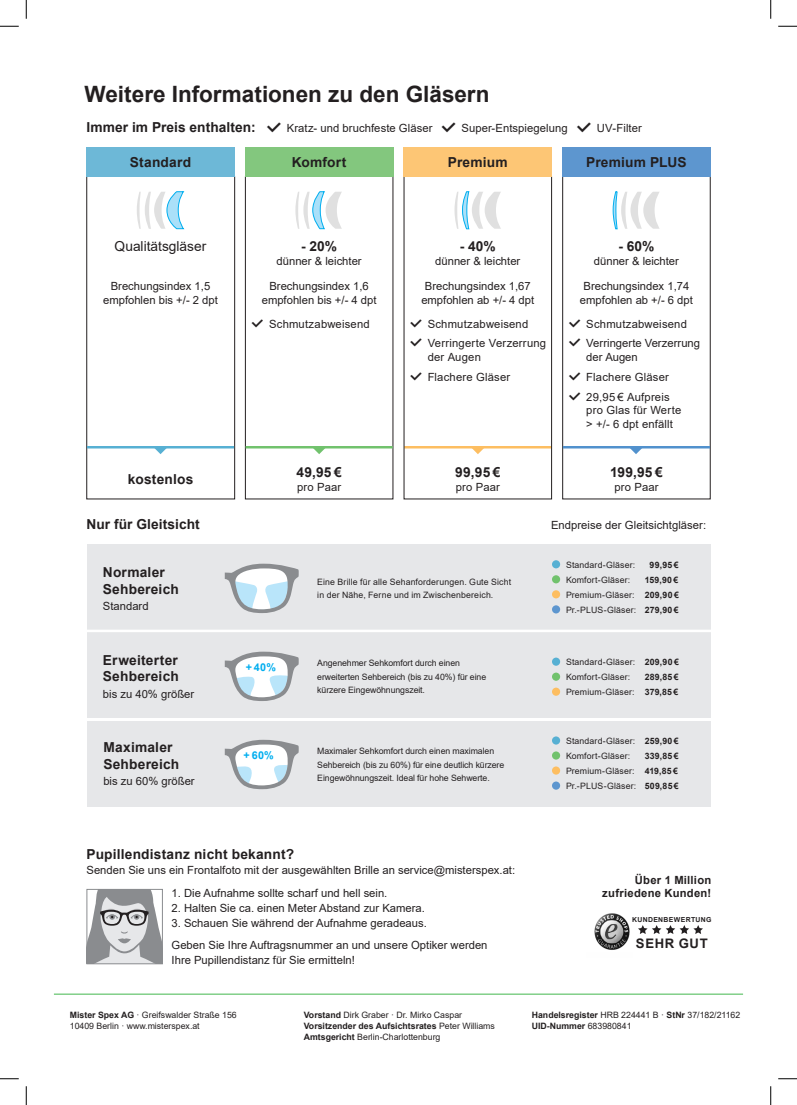
<style>
.page{position:relative;width:797px;height:1105px;background:#fff}
.page>*{position:absolute;margin:0;border:0;box-sizing:border-box;transform-origin:0 0}
.t1{font:700 22.5px "Arial";color:#231f20}
.t2{font:700 13.75px/16.2px "Arial";letter-spacing:.015em;color:#231f20}
.t3{font:13.75px "Arial";color:#231f20}
.t4{font:700 13.12px "Arial";letter-spacing:.05em;color:#231f20}
.t5{font:11.25px/13.8px "Arial";color:#231f20;text-align:center}
.t6{font:11.25px/13.8px "Arial";letter-spacing:.02em;color:#231f20}
.t7{font:700 11.25px/12.5px "Arial";letter-spacing:.025em;color:#231f20;text-align:right}
.t8{font:700 10.75px "Arial";color:#00aeef}
.t9{font:8.75px/13.8px "Arial";color:#231f20}
.t10{font:700 8.75px "Arial";letter-spacing:.02em;color:#231f20}
.t11{font:700 6.88px "Arial";letter-spacing:.05em;color:#231f20}
.s1{font-weight:700;font-size:13.75px}
.s2{font-family:"msx intershop font";font-size:13.75px}
.s3{font-family:"msx intershop font"}
.s4{font-weight:700}
</style>
<div class="page">
<div style="left:86px;top:721px;width:624px;height:85px;background:#e6e7e9"></div>
<div style="left:86px;top:632px;width:624px;height:86px;background:#e6e7e9"></div>
<div style="left:86px;top:544px;width:624px;height:86px;background:#e6e7e9"></div>
<hr style="left:54px;top:994px;width:689px;height:1px;background:#43b74e">
<svg style="left:86px;top:176px;width:149px;height:323px"></svg>
<svg style="left:245px;top:176px;width:148px;height:323px"></svg>
<svg style="left:562px;top:176px;width:148px;height:323px"></svg>
<div style="left:552px;top:688px;width:8px;height:8px;background:#fdbe61;border-radius:50%"></div>
<div style="left:552px;top:673px;width:8px;height:8px;background:#71c26d;border-radius:50%"></div>
<div style="left:552px;top:658px;width:8px;height:8px;background:#57b0d3;border-radius:50%"></div>
<div style="left:552px;top:766px;width:8px;height:9px;background:#fdbe61;border-radius:50%"></div>
<div style="left:552px;top:781px;width:8px;height:9px;background:#5d96cf;border-radius:50%"></div>
<div style="left:552px;top:751px;width:8px;height:9px;background:#71c26d;border-radius:50%"></div>
<div style="left:552px;top:736px;width:8px;height:9px;background:#57b0d3;border-radius:50%"></div>
<div style="left:552px;top:590px;width:8px;height:8px;background:#fdbe61;border-radius:50%"></div>
<div style="left:552px;top:605px;width:8px;height:8px;background:#5d96cf;border-radius:50%"></div>
<div style="left:552px;top:575px;width:8px;height:8px;background:#71c26d;border-radius:50%"></div>
<div style="left:552px;top:560px;width:8px;height:8px;background:#57b0d3;border-radius:50%"></div>
<svg style="left:225px;top:564px;width:74px;height:49px"></svg>
<svg style="left:225px;top:740px;width:74px;height:49px"></svg>
<svg style="left:225px;top:652px;width:74px;height:49px"></svg>
<div style="left:86px;top:147px;width:148px;height:29px;background:#6db8d7"></div>
<div style="left:245px;top:147px;width:148px;height:29px;background:#83c77e"></div>
<div style="left:562px;top:147px;width:148px;height:29px;background:#5d96cf"></div>
<hr style="left:245px;top:446px;width:148px;height:2px;background:#71c26d">
<svg style="left:311px;top:448px;width:16px;height:6px"></svg>
<hr style="left:87px;top:446px;width:147px;height:2px;background:#57b0d3">
<svg style="left:153px;top:448px;width:15px;height:6px"></svg>
<hr style="left:563px;top:446px;width:147px;height:2px;background:#5191cd">
<svg style="left:628px;top:448px;width:15px;height:6px"></svg>
<svg style="left:403px;top:176px;width:149px;height:323px"></svg>
<div style="left:404px;top:147px;width:148px;height:29px;background:#fdc675"></div>
<svg style="left:137px;top:191px;width:47px;height:39px"></svg>
<svg style="left:295px;top:192px;width:47px;height:38px"></svg>
<svg style="left:454px;top:191px;width:47px;height:39px"></svg>
<svg style="left:612px;top:191px;width:47px;height:39px"></svg>
<img style="left:594px;top:913px;width:36px;height:37px">
<svg style="left:638px;top:925px;width:65px;height:9px"></svg>
<svg style="left:88px;top:891px;width:73px;height:71px;background:#b1b2b5"></svg>
<div style="left:86px;top:889px;width:77px;height:75px;border:1px solid #8a8c8f"></div>
<svg style="left:0;top:25px;width:19px;height:2px"></svg>
<svg style="left:778px;top:25px;width:19px;height:2px"></svg>
<svg style="left:0;top:1078px;width:19px;height:1px"></svg>
<svg style="left:778px;top:1078px;width:19px;height:1px"></svg>
<svg style="left:25px;top:0;width:2px;height:19px"></svg>
<svg style="left:25px;top:1086px;width:2px;height:19px"></svg>
<svg style="left:770px;top:0;width:1px;height:19px"></svg>
<svg style="left:770px;top:1086px;width:1px;height:19px"></svg>
<h1 class="t1" style="left:85px;top:78px;width:406px">Weitere Informationen zu den Gläsern</h1>
<p class="t5" style="left:86px;top:121px;width:556px"><span class="s1">Immer im Preis enthalten:</span> <span class="s2">✓</span> Kratz- und bruchfeste Gläser <span class="s2">✓</span> Super-Entspiegelung <span class="s2">✓</span> UV-Filter</p>
<p class="t2" style="left:130px;top:154px;width:63px">Standard</p>
<p class="t2" style="left:292px;top:154px;width:56px">Komfort</p>
<p class="t2" style="left:448px;top:154px;width:61px">Premium</p>
<p class="t2" style="left:586px;top:154px;width:102px">Premium PLUS</p>
<p class="t3" style="left:115px;top:237px;width:93px">Qualitätsgläser</p>
<p class="t5" style="left:103px;top:279px;width:116px">Brechungsindex 1,5 empfohlen bis +/- 2 dpt</p>
<p class="t2" style="left:128px;top:471px;width:67px">kostenlos</p>
<p class="t2" style="left:86px;top:516px;width:115px">Nur für Gleitsicht</p>
<p class="t2" style="left:103px;top:564px;width:77px">Normaler<br>Sehbereich</p>
<p class="t5" style="left:103px;top:599px;width:47px">Standard</p>
<p class="t2" style="left:103px;top:652px;width:77px">Erweiterter<br>Sehbereich</p>
<p class="t5" style="left:103px;top:687px;width:93px">bis zu 40% größer</p>
<p class="t2" style="left:103px;top:740px;width:77px">Maximaler<br>Sehbereich</p>
<p class="t5" style="left:103px;top:774px;width:93px">bis zu 60% größer</p>
<p class="t2" style="left:301px;top:239px;width:37px">- 20%</p>
<p class="t5" style="left:276px;top:254px;width:87px">dünner &amp; leichter</p>
<p class="t5" style="left:262px;top:279px;width:116px">Brechungsindex 1,6 empfohlen bis +/- 4 dpt</p>
<p class="t5" style="left:252px;top:317px;width:119px"><span class="s3">✓</span> Schmutzabweisend</p>
<p class="t2" style="left:296px;top:465px;width:47px">49,95 €</p>
<p class="t5" style="left:297px;top:480px;width:46px">pro Paar</p>
<p class="t2" style="left:460px;top:239px;width:37px">- 40%</p>
<p class="t5" style="left:435px;top:254px;width:87px">dünner &amp; leichter</p>
<p class="t5" style="left:421px;top:279px;width:114px">Brechungsindex 1,67 empfohlen ab +/- 4 dpt</p>
<p class="t5" style="left:410px;top:317px;width:119px"><span class="s3">✓</span> Schmutzabweisend</p>
<p class="t6" style="left:427px;top:336px;width:120px;text-indent:-17px"><span class="s3">✓</span> Verringerte Verzerrung der Augen</p>
<p class="t5" style="left:410px;top:370px;width:101px"><span class="s3">✓</span> Flachere Gläser</p>
<p class="t2" style="left:455px;top:465px;width:47px">99,95 €</p>
<p class="t5" style="left:456px;top:480px;width:46px">pro Paar</p>
<p class="t2" style="left:618px;top:239px;width:37px">- 60%</p>
<p class="t5" style="left:594px;top:254px;width:87px">dünner &amp; leichter</p>
<p class="t5" style="left:580px;top:279px;width:114px">Brechungsindex 1,74 empfohlen ab +/- 6 dpt</p>
<p class="t5" style="left:569px;top:317px;width:119px"><span class="s3">✓</span> Schmutzabweisend</p>
<p class="t5" style="left:586px;top:336px;width:115px;text-align:left;text-indent:-17px"><span class="s3">✓</span> Verringerte Verzerrung der Augen</p>
<p class="t5" style="left:569px;top:370px;width:101px"><span class="s3">✓</span> Flachere Gläser</p>
<p class="t5" style="left:586px;top:390px;width:96px;text-align:left;text-indent:-17px"><span class="s3">✓</span> 29,95 € Aufpreis pro Glas für Werte &gt; +/- 6 dpt enfällt</p>
<p class="t2" style="left:610px;top:465px;width:54px">199,95 €</p>
<p class="t5" style="left:614px;top:480px;width:46px">pro Paar</p>
<p class="t5" style="left:551px;top:518px;width:157px">Endpreise der Gleitsichtgläser:</p>
<p class="t8" style="left:246px;top:660px;width:32px">+ 40%</p>
<p class="t8" style="left:243px;top:748px;width:32px">+ 60%</p>
<p class="t9" style="left:317px;top:575px;width:195px">Eine Brille für alle Sehanforderungen. Gute Sicht in der Nähe, Ferne und im Zwischenbereich.</p>
<p class="t9" style="left:317px;top:656px;width:170px">Angenehmer Sehkomfort durch einen erweiterten Sehbereich (bis zu 40%) für eine kürzere Eingewöhnungszeit.</p>
<p class="t9" style="left:317px;top:744px;width:188px">Maximaler Sehkomfort durch einen maximalen<br>Sehbereich (bis zu 60%) für eine deutlich kürzere<br>Eingewöhnungszeit. Ideal für hohe Sehwerte.</p>
<p class="t9" style="left:566px;top:558px;width:71px">Standard-Gläser:</p>
<p class="t10" style="left:649px;top:558px;width:30px">99,95 €</p>
<p class="t9" style="left:566px;top:573px;width:66px">Komfort-Gläser:</p>
<p class="t10" style="left:644px;top:573px;width:35px">159,90 €</p>
<p class="t9" style="left:566px;top:588px;width:114px">Premium-Gläser: <span class="s4">209,90 €</span></p>
<p class="t9" style="left:566px;top:603px;width:114px">Pr.-PLUS-Gläser: <span class="s4">279,90 €</span></p>
<p class="t9" style="left:566px;top:655px;width:114px">Standard-Gläser: <span class="s4">209,90 €</span></p>
<p class="t9" style="left:566px;top:670px;width:66px">Komfort-Gläser:</p>
<p class="t10" style="left:644px;top:671px;width:35px">289,85 €</p>
<p class="t9" style="left:566px;top:685px;width:114px">Premium-Gläser: <span class="s4">379,85 €</span></p>
<p class="t9" style="left:566px;top:734px;width:114px">Standard-Gläser: <span class="s4">259,90 €</span></p>
<p class="t9" style="left:566px;top:749px;width:66px">Komfort-Gläser:</p>
<p class="t10" style="left:644px;top:750px;width:35px">339,85 €</p>
<p class="t9" style="left:566px;top:764px;width:113px">Premium-Gläser: <span class="s4">419,85 €</span></p>
<p class="t9" style="left:566px;top:779px;width:114px">Pr.-PLUS-Gläser: <span class="s4">509,85 €</span></p>
<p class="t2" style="left:86px;top:847px;width:209px">Pupillendistanz nicht bekannt?</p>
<p class="t5" style="left:86px;top:863px;width:430px">Senden Sie uns ein Frontalfoto mit der ausgewählten Brille an service@misterspex.at:</p>
<p class="t5" style="left:172px;top:886px;width:217px">1. Die Aufnahme sollte scharf und hell sein.</p>
<p class="t5" style="left:172px;top:901px;width:255px">2. Halten Sie ca. einen Meter Abstand zur Kamera.</p>
<p class="t5" style="left:172px;top:916px;width:257px">3. Schauen Sie während der Aufnahme geradeaus.</p>
<p class="t5" style="left:172px;top:938px;width:317px;line-height:15px;text-align:left">Geben Sie Ihre Auftragsnummer an und unsere Optiker werden<br>Ihre Pupillendistanz für Sie ermitteln!</p>
<p class="t7" style="left:602px;top:874px;width:110px">Über 1 Million zufriedene Kunden!</p>
<p class="t11" style="left:632px;top:914px;width:81px">KUNDENBEWERTUNG</p>
<p class="t4" style="left:636px;top:934px;width:73px">SEHR GUT</p>
<p class="t9" style="left:70px;top:1009px;width:168px;line-height:11.2px"><span class="s4">Mister Spex AG</span> · Greifswalder Straße 156<br>10409 Berlin · www.misterspex.at</p>
<p class="t9" style="left:532px;top:1009px;width:210px;line-height:11.2px"><span class="s4">Handelsregister</span> HRB 224441 B · <span class="s4">StNr</span> 37/182/21162<br><span class="s4">UID-Nummer</span> 683980841</p>
<p class="t9" style="left:304px;top:1009px;width:193px;line-height:11.2px"><span class="s4">Vorstand</span> Dirk Graber · Dr. Mirko Caspar<br><span class="s4">Vorsitzender des Aufsichtsrates</span> Peter Williams<br><span class="s4">Amtsgericht</span> Berlin-Charlottenburg</p>
</div>
